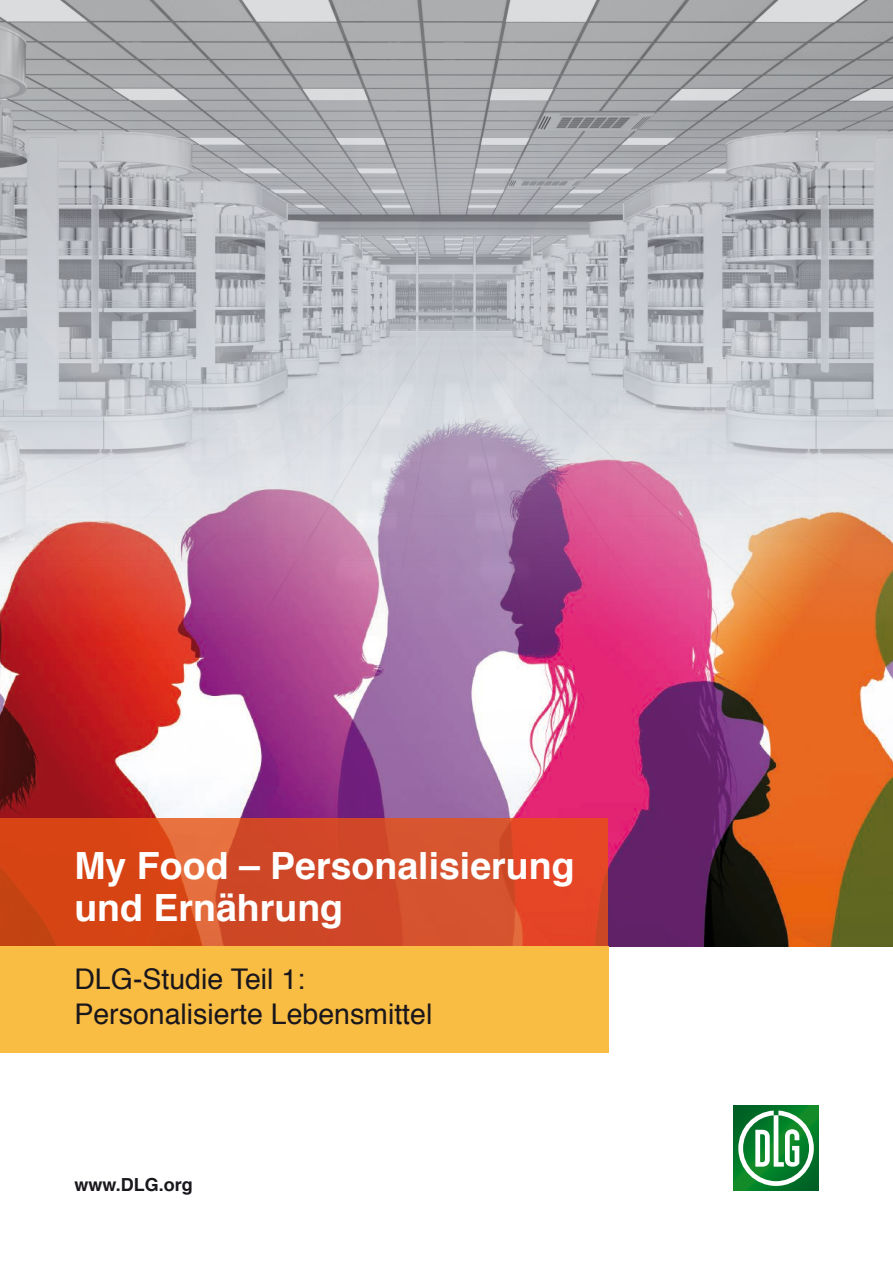
<style>
.page{position:relative;width:893px;height:1263px;background:#fff}
.page>*{position:absolute;margin:0;border:0;box-sizing:border-box;transform-origin:0 0}
.t1{font:700 37.5px/42px "Helvetica";color:#fff}
.t2{font:28.5px/34.5px "Helvetica";color:#1a171c}
.t3{font:700 18px "Helvetica";color:#1a171c}
</style>
<div class="page">
<img style="left:0;top:0;width:893px;height:73px">
<img style="left:0;top:73px;width:893px;height:873px">
<svg style="left:734px;top:1106px;width:85px;height:85px"></svg>
<svg style="left:738px;top:1110px;width:76px;height:76px"></svg>
<svg style="left:0;top:819px;width:608px;height:127px;background:#d64b23"></svg>
<div style="left:0;top:946px;width:608px;height:106px;background:#fabd43"></div>
<h1 class="t1" style="left:74px;top:845px;width:502px">My Food – Personalisierung und Ernährung</h1>
<p class="t2" style="left:74px;top:963px;width:359px">DLG-Studie Teil 1:<br>Personalisierte Lebensmittel</p>
<p class="t3" style="left:74px;top:1170px;width:120px">www.DLG.org</p>
</div>
